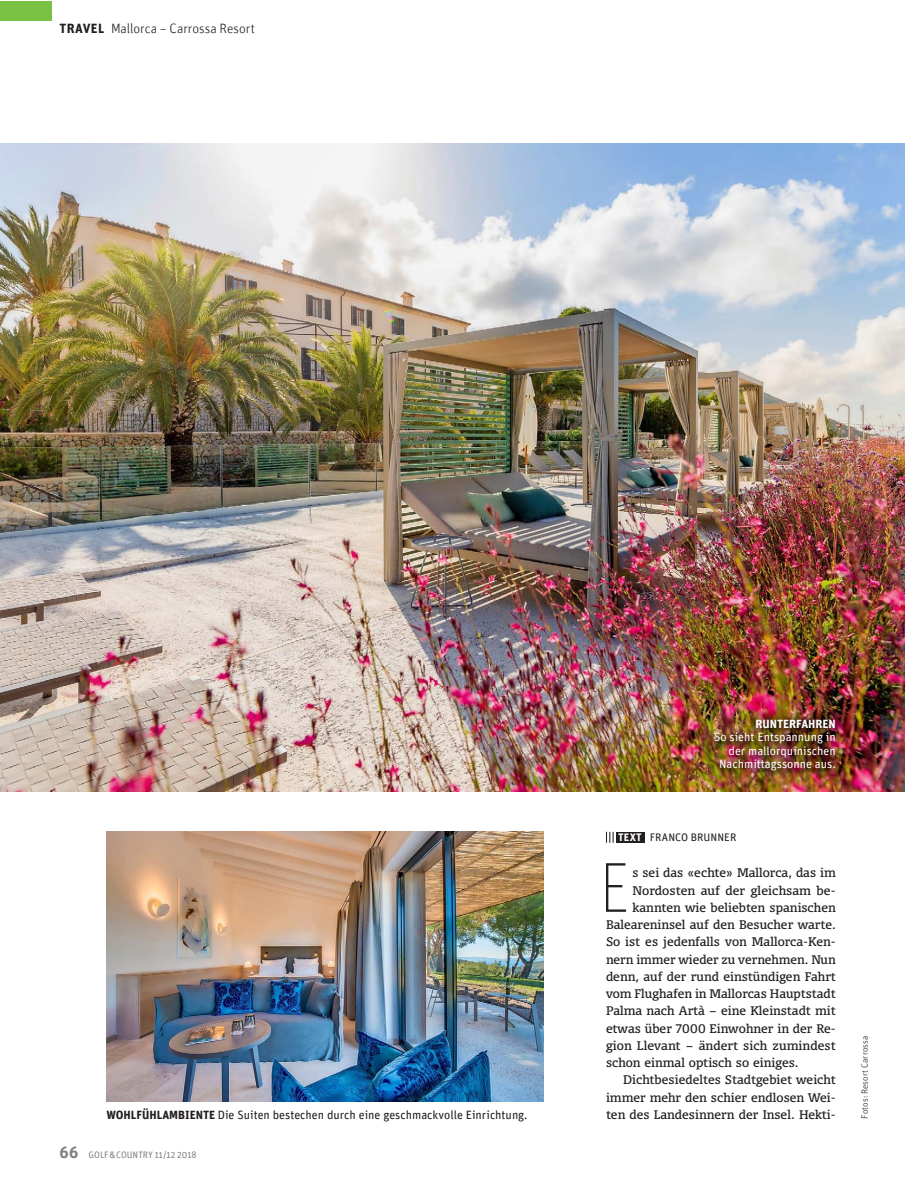
<style>
.page{position:relative;width:906px;height:1191px;background:#fff}
.page>*{position:absolute;margin:0;border:0;box-sizing:border-box;transform-origin:0 0}
.t1{font:100 70.95px "Unit";color:#231f20;scale:.83 1}
.t2{font:300 13.5px "Unit";color:#231f20}
.t3{font:12px "Unit";color:#231f20}
.t4{font:12px/13.5px "Unit";color:#fff;text-align:right}
.t5{font:700 12px "Unit";color:#fff}
.t6{font:11.85px "Olsen LF";letter-spacing:.005em;color:#231f20}
.t7{font:10.95px "Unit";letter-spacing:.005em;color:#231f20}
.t8{font:9.3px "Unit";letter-spacing:.005em;color:#808285;scale:.96 1}
.t9{font:300 9px "Unit";letter-spacing:.015em;color:#231f20}
.s1{font-weight:700}
.s2{font-weight:700;font-size:16.35px}
.s3{font-weight:700;color:#fff}
</style>
<div class="page">
<div style="left:0;top:1px;width:51px;height:20px;background:#79c142"></div>
<img style="left:0;top:144px;width:904px;height:647px">
<div style="left:616px;top:832px;width:28px;height:10px;background:#231f20"></div>
<svg style="left:606px;top:832px;width:8px;height:10px"></svg>
<div style="left:706px;top:710px;width:138px;height:70px;background:#000;opacity:.9"></div>
<img style="left:107px;top:832px;width:436px;height:269px">
<p class="t2" style="left:60px;top:22px;width:197px"><span class="s1">TRAVEL</span> Mallorca – Carrossa Resort</p>
<p class="t3" style="left:106px;top:1109px;width:423px"><span class="s1">WOHLFÜHLAMBIENTE</span> Die Suiten bestechen durch eine geschmackvolle Einrichtung.</p>
<p class="t8" style="left:60px;top:1150px;width:144px"><span class="s2">66</span> GOLF&amp;COUNTRY 11/12 2018</p>
<p class="t5" style="left:755px;top:718px;width:82px">RUNTERFAHREN</p>
<p class="t4" style="left:714px;top:731px;width:123px">So sieht Entspannung in der mallorquinischen<br>Nachmittagssonne aus.</p>
<p class="t7" style="left:618px;top:832px;width:119px"><span class="s3">TEXT</span> FRANCO BRUNNER</p>
<h1 class="t1" style="left:600px;top:854px;width:36px">E</h1>
<p class="t6" style="left:632px;top:865px;width:205px">s sei das «echte» Mallorca, das im</p>
<p class="t6" style="left:632px;top:882px;width:205px">Nordosten auf der gleichsam be-</p>
<p class="t6" style="left:632px;top:900px;width:205px">kannten wie beliebten spanischen</p>
<p class="t6" style="left:606px;top:917px;width:231px">Baleareninsel auf den Besucher warte.</p>
<p class="t6" style="left:606px;top:934px;width:231px">So ist es jedenfalls von Mallorca-Ken-</p>
<p class="t6" style="left:606px;top:951px;width:231px">nern immer wieder zu vernehmen. Nun</p>
<p class="t6" style="left:606px;top:969px;width:231px">denn, auf der rund einstündigen Fahrt</p>
<p class="t6" style="left:606px;top:986px;width:231px">vom Flughafen in Mallorcas Hauptstadt</p>
<p class="t6" style="left:606px;top:1003px;width:231px">Palma nach Artà – eine Kleinstadt mit</p>
<p class="t6" style="left:606px;top:1020px;width:231px">etwas über 7000 Einwohner in der Re-</p>
<p class="t6" style="left:606px;top:1038px;width:231px">gion Llevant – ändert sich zumindest</p>
<p class="t6" style="left:606px;top:1055px;width:194px">schon einmal optisch so einiges.</p>
<p class="t6" style="left:623px;top:1072px;width:214px">Dichtbesiedeltes Stadtgebiet weicht</p>
<p class="t6" style="left:606px;top:1089px;width:231px">immer mehr den schier endlosen Wei-</p>
<p class="t6" style="left:606px;top:1107px;width:231px">ten des Landesinnern der Insel. Hekti-</p>
<p class="t9" style="left:860px;top:1118px;width:85px;rotate:-90deg">Fotos: Resort Carrossa</p>
</div>
